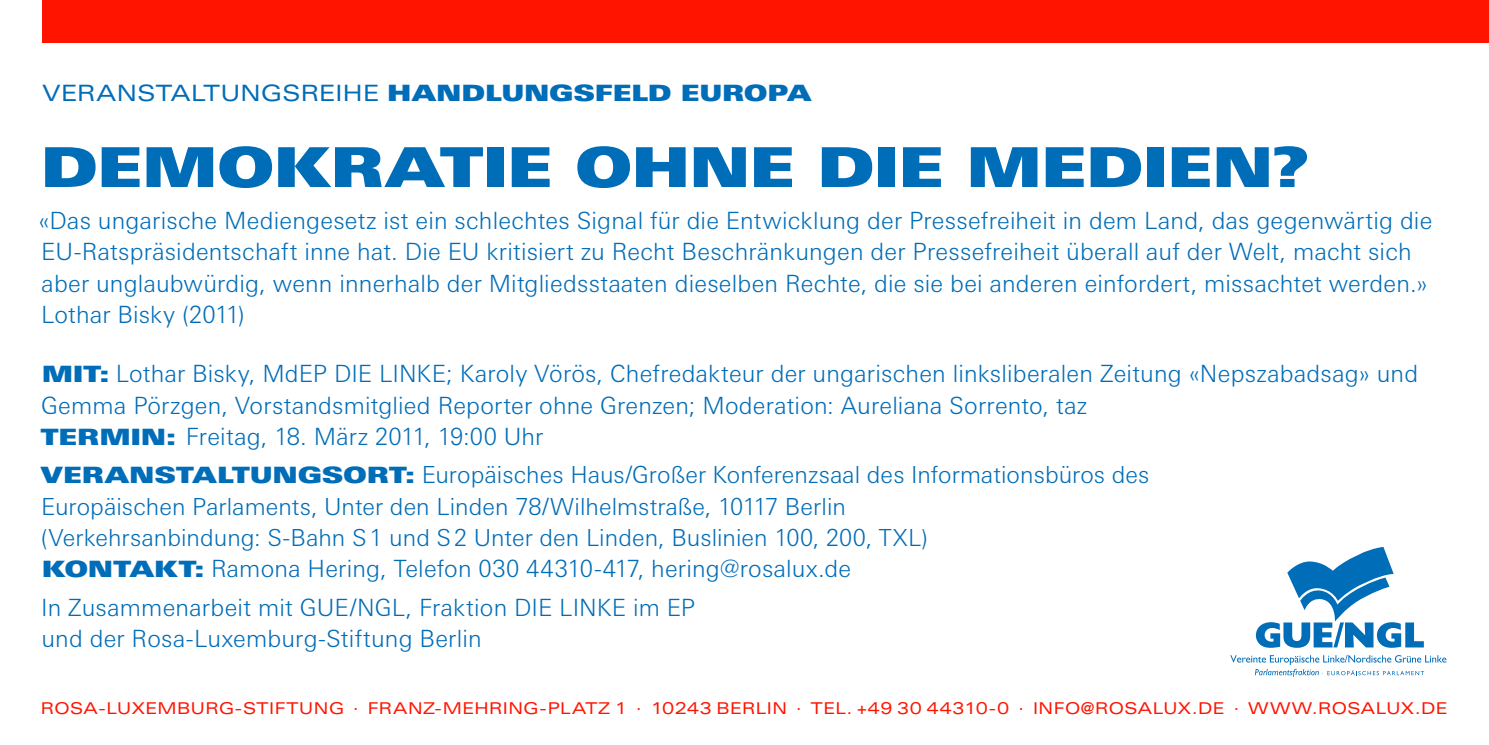
<style>
.page{position:relative;width:1489px;height:745px;background:#fff}
.page>*{position:absolute;margin:0;border:0;box-sizing:border-box;transform-origin:0 0}
.t1{font:55px "Linotype Univers Extd X Black";letter-spacing:.01em;color:#006db8}
.t2{font:300 23.75px/31.2px "Linotype Univers Basic";letter-spacing:.01em;color:#006db8}
.t3{font:300 23.5px/31.2px "Linotype Univers Basic";letter-spacing:.005em;color:#006db8}
.t4{font:22.5px "Linotype Univers Extd";letter-spacing:.02em;color:#006db8}
.t5{font:16.25px "Linotype Univers Extd";letter-spacing:.03em;color:#ff1400}
.s1{font-family:"Linotype Univers Extd X Black"}
.s2{font-family:"Linotype Univers Extd X Black";font-weight:400;font-size:22.5px}
</style>
<div class="page">
<div style="left:43px;top:0;width:1445px;height:43px;background:#ff1400"></div>
<svg style="left:1255px;top:547px;width:168px;height:100px"></svg>
<svg style="left:1230px;top:654px;width:216px;height:22px"></svg>
<p class="t4" style="left:43px;top:80px;width:770px">VERANSTALTUNGSR EIHE <span class="s1">HANDLUNGSFELD EUROPA</span></p>
<h1 class="t1" style="left:41px;top:134px;width:1269px">DEMOKRATIE OHNE DIE MEDIEN?</h1>
<p class="t2" style="left:39px;top:204px;width:1395px">«Das ungarische Mediengesetz ist ein schlechtes Signal für die Entwicklung der Pressefreiheit in dem Land, das gegenwärtig die EU-Ratspräsidentschaft inne hat. Die EU kritisiert zu Recht Beschränkungen der Pressefreiheit überall auf der Welt, macht sich aber unglaubwürdig, wenn innerhalb der Mitgliedsstaaten dieselben Rechte, die sie bei anderen einfordert, missachtet werden.» Lothar Bisky (2011)</p>
<p class="t2" style="left:41px;top:358px;width:1378px"><span class="s2">MIT:</span> Lothar Bisky, MdEP DIE LINKE; Karoly Vörös, Chefredakteur der ungarischen linksliberalen Zeitung «Nepszabadsag» und<br>Gemma Pörzgen, Vorstandsmitglied Reporter ohne Grenzen; Moderation: Aureliana Sorrento, taz<br><span class="s2">TERMIN:</span> Freitag, 18. März 2011, 19:00 Uhr</p>
<p class="t3" style="left:41px;top:459px;width:1109px"><span class="s2">VERANSTALTUNGSORT:</span> Europäisches Haus/Großer Konferenzsaal des Informationsbüros des<br>Europäischen Parlaments, Unter den Linden 78/Wilhelmstraße, 10117 Berlin<br>(Verkehrsanbindung: S-Bahn S1 und S2 Unter den Linden, Buslinien 100, 200, TXL)</p>
<p class="t2" style="left:41px;top:549px;width:811px;line-height:38.2px"><span class="s2">KONTAKT:</span> Ramona Hering, Telefon 030 44310-417, hering@rosalux.de<br>In Zusammenarbeit mit GUE/NGL, Fraktion DIE LINKE im EP</p>
<p class="t2" style="left:41px;top:622px;width:442px">und der Rosa-Luxemburg-Stiftung Berlin</p>
<p class="t5" style="left:41px;top:698px;width:1407px">ROSA-LUXEMBURG-STIFTUNG · FRANZ-M EHR ING-PLATZ 1 · 10243 B ERLIN · TEL. +49 30 44310-0 · INFO@ROSALUX.DE · WWW.ROSALUX.DE</p>
</div>
